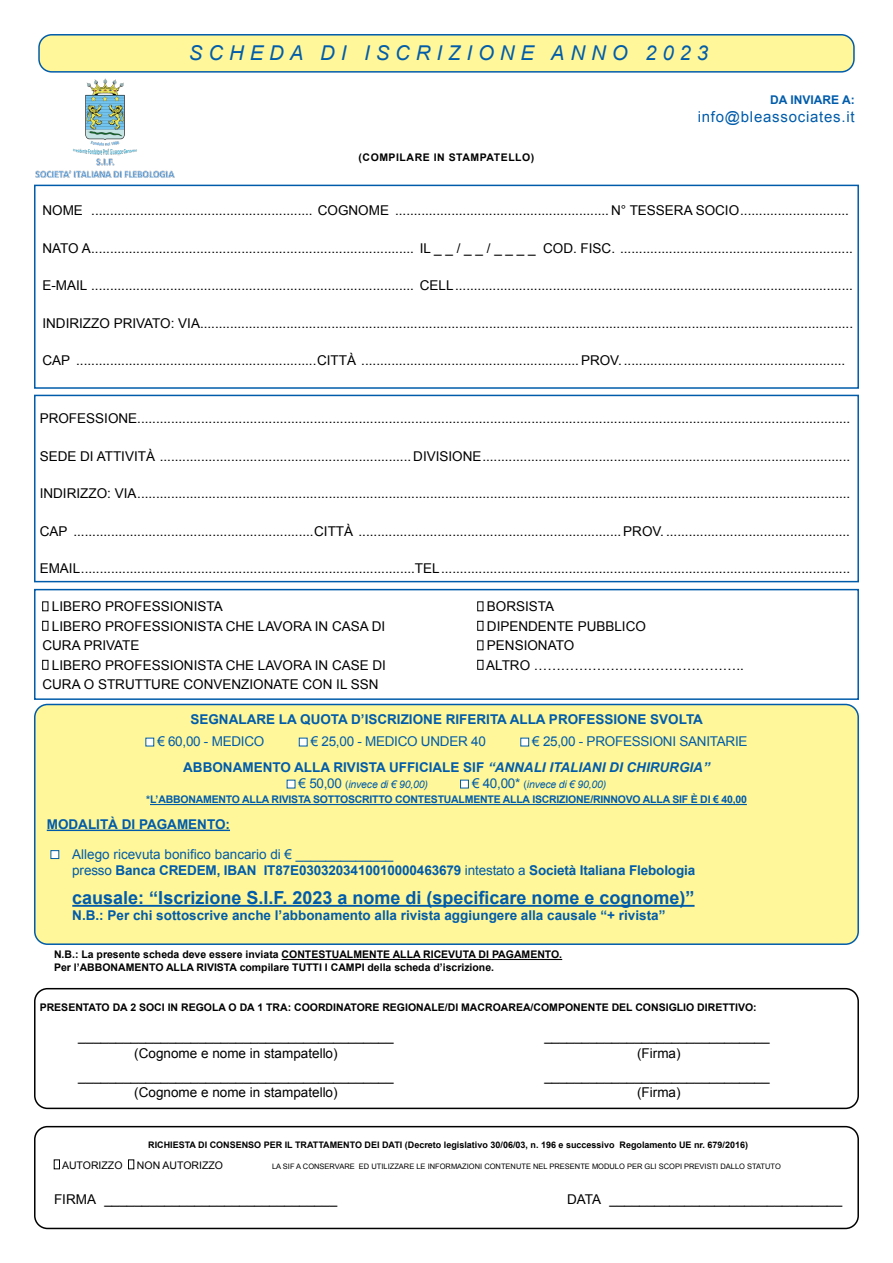
<style>
.page{position:relative;width:893px;height:1263px;background:#fff}
.page>*{position:absolute;margin:0;border:0;box-sizing:border-box;transform-origin:0 0}
.t1{font:italic 20.4px "Arial";letter-spacing:.29em;color:#005cab}
.t2{font:700 18px "Arial";color:#005cab}
.t3{font:15px "Arial";letter-spacing:.05em;color:#005cab}
.t4{font:13.5px/16.2px "Arial";color:#000;text-align:center}
.t5{font:700 13.5px/25.5px "Arial";color:#005cab}
.t6{font:13.5px "Arial";letter-spacing:-.02em;color:#005cab}
.t7{font:700 12px "Arial";color:#005cab}
.t8{font:700 10.5px/12.6px "Arial";color:#000}
.t9{font:700 10.5px/15px "Arial";letter-spacing:-.02em;color:#005cab}
.t10{font:700 10.5px "Arial";letter-spacing:.05em;color:#000}
.t11{font:italic 10.5px "Arial";letter-spacing:-.02em;color:#005cab}
.t12{font:10.5px "Arial";color:#000}
.t13{font:700 9px "Arial";color:#000}
.t14{font:7.5px "Arial";color:#000}
.s1{font-weight:400}
.s2{font-style:italic}
.s3{font-style:normal;font-size:13.5px}
.s4{font-style:normal}
.s5{font-weight:400;font-size:13.5px}
.s6{font-weight:400;font-style:italic}
</style>
<div class="page">
<div style="left:34px;top:185px;width:825px;height:204px;background:#fff;border:2px solid #005cab"></div>
<div style="left:34px;top:395px;width:825px;height:187px;background:#fff;border:2px solid #005cab"></div>
<div style="left:34px;top:589px;width:825px;height:111px;background:#fff;border:2px solid #005cab"></div>
<hr style="left:282px;top:959px;width:280px;height:1px;background:#000">
<div style="left:39px;top:35px;width:815px;height:37px;background:#fff799;border-radius:13px"></div>
<div style="left:38px;top:34px;width:817px;height:39px;border:2px solid #005cab;border-radius:13px"></div>
<div style="left:35px;top:704px;width:823px;height:240px;background:#fff799;border-radius:13px"></div>
<div style="left:34px;top:704px;width:825px;height:241px;border:2px solid #005cab;border-radius:13px"></div>
<hr style="left:150px;top:804px;width:597px;height:1px;background:#005cab">
<hr style="left:47px;top:830px;width:183px;height:1px;background:#005cab">
<hr style="left:72px;top:905px;width:622px;height:2px;background:#005cab">
<div style="left:145px;top:738px;width:9px;height:8px;background:#fff"></div>
<div style="left:299px;top:738px;width:9px;height:8px;background:#fff;border:1px solid #005cab"></div>
<div style="left:520px;top:738px;width:9px;height:8px;background:#fff;border:1px solid #005cab"></div>
<div style="left:287px;top:780px;width:8px;height:8px;background:#fff"></div>
<div style="left:460px;top:780px;width:9px;height:8px;background:#fff;border:1px solid #005cab"></div>
<div style="left:51px;top:850px;width:8px;height:9px;background:#fff;border:1px solid #005cab"></div>
<div style="left:34px;top:1126px;width:825px;height:103px;border:2px solid #000;border-radius:13px"></div>
<div style="left:34px;top:988px;width:825px;height:121px;border:2px solid #000;border-radius:13px"></div>
<div style="left:54px;top:1160px;width:6px;height:9px;border:1px solid #000"></div>
<div style="left:128px;top:1160px;width:6px;height:9px;border:1px solid #000"></div>
<div style="left:42px;top:602px;width:6px;height:9px;border:1px solid #000"></div>
<div style="left:42px;top:621px;width:6px;height:9px;border:1px solid #000"></div>
<div style="left:42px;top:660px;width:6px;height:9px;border:1px solid #000"></div>
<div style="left:477px;top:602px;width:6px;height:9px;border:1px solid #000"></div>
<div style="left:477px;top:621px;width:6px;height:9px;border:1px solid #000"></div>
<div style="left:477px;top:641px;width:6px;height:9px;border:1px solid #000"></div>
<div style="left:477px;top:660px;width:6px;height:9px;border:1px solid #000"></div>
<img style="left:35px;top:78px;width:140px;height:100px">
<h1 class="t1" style="left:189px;top:39px;width:521px">SCHEDA DI ISCRIZIONE ANNO 2023</h1>
<p class="t10" style="left:359px;top:150px;width:177px">(COMPILARE IN STAMPATELLO)</p>
<p class="t7" style="left:770px;top:92px;width:86px">DA INVIARE A:</p>
<p class="t3" style="left:698px;top:107px;width:158px">info@bleassociates.it</p>
<p class="t4" style="left:42px;top:203px;width:808px">NOME ........................................................... COGNOME ......................................................... N° TESSERA SOCIO.............................</p>
<p class="t4" style="left:42px;top:240px;width:812px">NATO A...................................................................................... IL _ _ / _ _ / _ _ _ _ COD. FISC. ..............................................................</p>
<p class="t4" style="left:42px;top:278px;width:812px">E-MAIL ...................................................................................... CELL..........................................................................................................</p>
<p class="t4" style="left:42px;top:315px;width:812px">INDIRIZZO PRIVATO: VIA..............................................................................................................................................................................</p>
<p class="t4" style="left:42px;top:353px;width:804px">CAP ................................................................CITTÀ ..........................................................PROV. ...........................................................</p>
<p class="t4" style="left:40px;top:410px;width:812px">PROFESSIONE..............................................................................................................................................................................................</p>
<p class="t4" style="left:40px;top:448px;width:812px">SEDE DI ATTIVITÀ ................................................................... DIVISIONE..................................................................................................</p>
<p class="t4" style="left:40px;top:485px;width:812px">INDIRIZZO: VIA..............................................................................................................................................................................................</p>
<p class="t4" style="left:40px;top:523px;width:812px">CAP ................................................................CITTÀ ......................................................................PROV. .................................................</p>
<p class="t4" style="left:40px;top:560px;width:812px">EMAIL.........................................................................................TEL.............................................................................................................</p>
<p class="t4" style="left:52px;top:598px;width:172px">LIBERO PROFESSIONISTA</p>
<p class="t4" style="left:52px;top:618px;width:335px">LIBERO PROFESSIONISTA CHE LAVORA IN CASA DI</p>
<p class="t4" style="left:42px;top:637px;width:99px">CURA PRIVATE</p>
<p class="t4" style="left:52px;top:657px;width:336px">LIBERO PROFESSIONISTA CHE LAVORA IN CASE DI</p>
<p class="t4" style="left:42px;top:676px;width:338px">CURA O STRUTTURE CONVENZIONATE CON IL SSN</p>
<p class="t4" style="left:486px;top:597px;width:259px;line-height:19.5px;text-align:left">BORSISTA<br>DIPENDENTE PUBBLICO<br>PENSIONATO<br>ALTRO ………………………………………..</p>
<p class="t5" style="left:190px;top:707px;width:514px">SEGNALARE LA QUOTA D’ISCRIZIONE RIFERITA ALLA PROFESSIONE SVOLTA</p>
<p class="t6" style="left:157px;top:733px;width:108px">€ 60,00 - MEDICO</p>
<p class="t6" style="left:311px;top:733px;width:177px">€ 25,00 - MEDICO UNDER 40</p>
<p class="t5" style="left:183px;top:729px;width:566px;text-indent:349px"><span class="s1">€ 25,00 - PROFESSIONI SANITARIE<br></span>ABBONAMENTO ALLA RIVISTA UFFICIALE SIF <span class="s2">“ANNALI ITALIANI DI CHIRURGIA”</span></p>
<p class="t11" style="left:299px;top:778px;width:131px"><span class="s3">€ 50,00</span> <span class="s4">(</span>invece di € 90,00)</p>
<p class="t9" style="left:146px;top:777px;width:602px;text-indent:326px"><span class="s5">€ 40,00*</span> <span class="s1">(</span><span class="s6">invece di € 90,00)<br></span>*L’ABBONAMENTO ALLA RIVISTA SOTTOSCRITTO CONTESTUALMENTE ALLA ISCRIZIONE/RINNOVO ALLA SIF È DI € 40,00</p>
<p class="t5" style="left:47px;top:812px;width:185px">MODALITÀ DI PAGAMENTO:</p>
<p class="t5" style="left:72px;top:846px;width:624px;line-height:16.5px"><span class="s1">Allego ricevuta bonifico bancario di € _____________<br>presso</span> Banca CREDEM, IBAN IT87E0303203410010000463679 <span class="s1">intestato a</span> Società Italiana Flebologia</p>
<h2 class="t2" style="left:72px;top:886px;width:624px">causale: “Iscrizione S.I.F. 2023 a nome di (specificare nome e cognome)”</h2>
<p class="t5" style="left:72px;top:903px;width:595px">N.B.: Per chi sottoscrive anche l’abbonamento alla rivista aggiungere alla causale “+ rivista”</p>
<p class="t8" style="left:54px;top:949px;width:510px">N.B.: La presente scheda deve essere inviata CONTESTUALMENTE ALLA RICEVUTA DI PAGAMENTO.<br>Per l’ABBONAMENTO ALLA RIVISTA compilare TUTTI I CAMPI della scheda d’iscrizione.</p>
<p class="t8" style="left:40px;top:1001px;width:718px">PRESENTATO DA 2 SOCI IN REGOLA O DA 1 TRA: COORDINATORE REGIONALE/DI MACROAREA/COMPONENTE DEL CONSIGLIO DIRETTIVO:</p>
<p class="t4" style="left:78px;top:1029px;width:317px">__________________________________________ (Cognome e nome in stampatello)</p>
<p class="t4" style="left:544px;top:1029px;width:227px">______________________________ (Firma)</p>
<p class="t4" style="left:78px;top:1068px;width:317px">__________________________________________ (Cognome e nome in stampatello)</p>
<p class="t4" style="left:544px;top:1068px;width:227px">______________________________ (Firma)</p>
<p class="t13" style="left:148px;top:1139px;width:601px">RICHIESTA DI CONSENSO PER IL TRATTAMENTO DEI DATI (Decreto legislativo 30/06/03, n. 196 e successivo Regolamento UE nr. 679/2016)</p>
<p class="t12" style="left:62px;top:1158px;width:62px">AUTORIZZO</p>
<p class="t12" style="left:137px;top:1158px;width:88px">NON AUTORIZZO</p>
<p class="t14" style="left:272px;top:1161px;width:510px">LA SIF A CONSERVARE ED UTILIZZARE LE INFORMAZIONI CONTENUTE NEL PRESENTE MODULO PER GLI SCOPI PREVISTI DALLO STATUTO</p>
<p class="t4" style="left:54px;top:1191px;width:285px">FIRMA _______________________________</p>
<p class="t4" style="left:567px;top:1191px;width:277px">DATA _______________________________</p>
</div>
